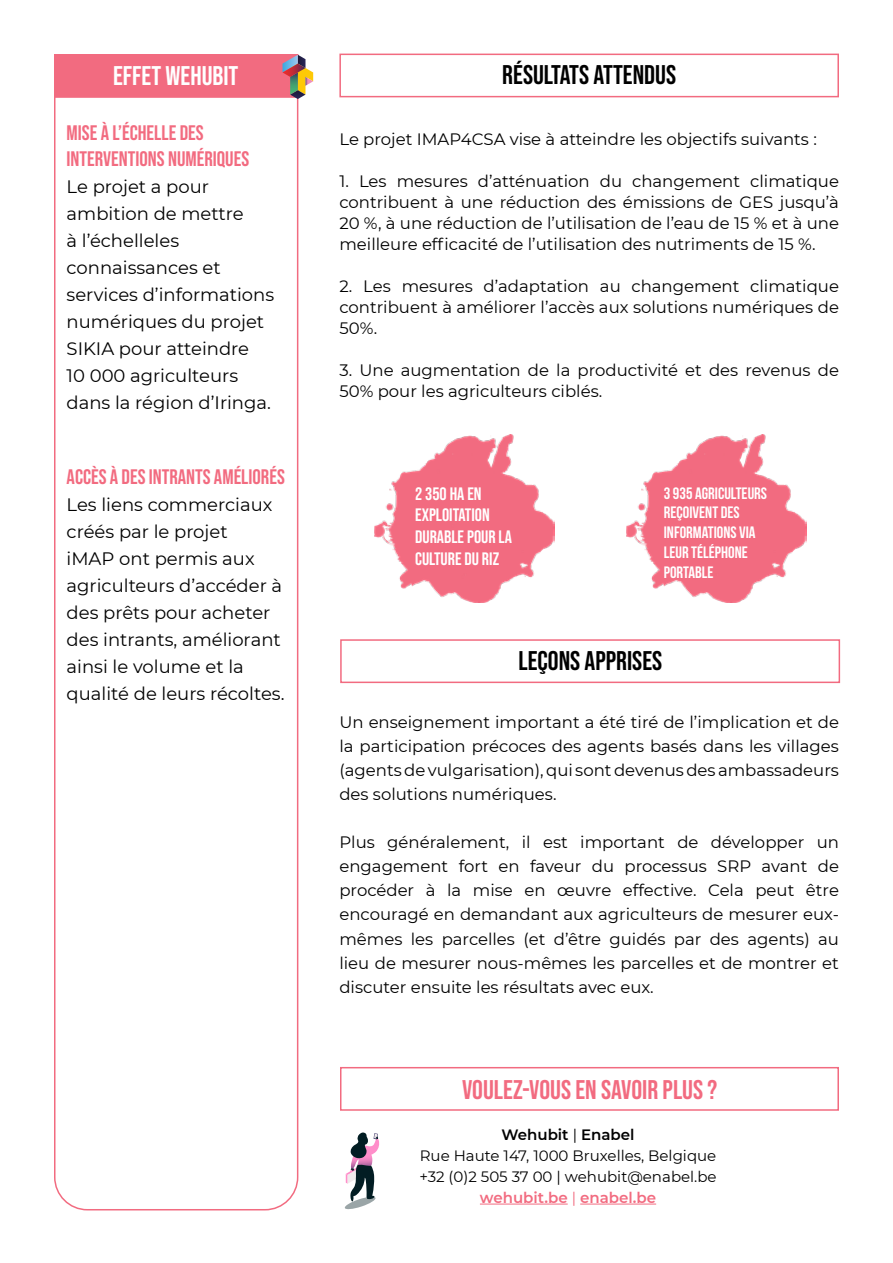
<style>
.page{position:relative;width:893px;height:1263px;background:#fff}
.page>*{position:absolute;margin:0;border:0;box-sizing:border-box;transform-origin:0 0}
.t1{font:27px "Bebas Neue";color:#000}
.t2{font:27px "Bebas Neue";color:#f26b80}
.t3{font:27px "Bebas Neue";color:#fff}
.t4{font:21px/25.2px "Bebas Neue";color:#f26b80}
.t5{font:18px/27px "Montserrat";color:#000}
.t6{font:18px/21.6px "Bebas Neue";color:#fff}
.t7{font:16.5px/24px "Montserrat";color:#000;text-align:justify}
.t8{font:16.5px/19.8px "Bebas Neue";color:#fff}
.t9{font:15px/21px "Montserrat";color:#000;text-align:center}
.s1{font-weight:600}
.s2{font-weight:600;color:#f26b80}
.s3{color:#f26b80}
</style>
<div class="page">
<div style="left:54px;top:54px;width:244px;height:1156px;border:2px solid #f26b80;border-radius:33px"></div>
<div style="left:54px;top:54px;width:244px;height:44px;background:#f26b80;border:2px solid #f26b80"></div>
<div style="left:339px;top:54px;width:500px;height:43px;background:#fff;border:2px solid #f26b80"></div>
<svg style="left:282px;top:55px;width:31px;height:44px"></svg>
<div style="left:340px;top:639px;width:500px;height:44px;background:#fff;border:2px solid #f26b80"></div>
<svg style="left:344px;top:1132px;width:36px;height:78px"></svg>
<img style="left:374px;top:434px;width:180px;height:168px">
<img style="left:627px;top:434px;width:180px;height:168px">
<div style="left:340px;top:1067px;width:499px;height:44px;background:#fff;border:2px solid #f26b80"></div>
<hr style="left:480px;top:1204px;width:88px;height:1px;background:#f26b80">
<hr style="left:580px;top:1204px;width:76px;height:1px;background:#f26b80">
<h1 class="t3" style="left:113px;top:61px;width:127px">EFFET WEHUBIT</h1>
<p class="t4" style="left:67px;top:120px;width:184px">MISE À L’ÉCHELLE DES<br>INTERVENTIONS NUMÉRIQUES</p>
<p class="t5" style="left:67px;top:172px;width:209px">Le projet a pour ambition de mettre<br>à l’échelleles connaissances et services d’informations numériques du projet<br>SIKIA pour atteindre<br>10 000 agriculteurs dans la région d’Iringa.</p>
<p class="t4" style="left:67px;top:464px;width:220px">ACCÈS À DES INTRANTS AMÉLIORÉS</p>
<p class="t5" style="left:67px;top:491px;width:219px">Les liens commerciaux créés par le projet<br>iMAP ont permis aux agriculteurs d’accéder à des prêts pour acheter des intrants, améliorant ainsi le volume et la qualité de leurs récoltes.</p>
<h1 class="t1" style="left:502px;top:60px;width:175px">RÉSULTATS ATTENDUS</h1>
<p class="t7" style="left:339px;top:127px;width:479px">Le projet IMAP4CSA vise à atteindre les objectifs suivants :</p>
<p class="t7" style="left:339px;top:170px;width:501px;line-height:21px">1. Les mesures d’atténuation du changement climatique contribuent à une réduction des émissions de GES jusqu’à 20 %, à une réduction de l’utilisation de l’eau de 15 % et à une meilleure efficacité de l’utilisation des nutriments de 15 %.</p>
<p class="t7" style="left:339px;top:275px;width:501px;line-height:21px">2. Les mesures d’adaptation au changement climatique contribuent à améliorer l’accès aux solutions numériques de 50%.</p>
<p class="t7" style="left:339px;top:359px;width:501px;line-height:21px">3. Une augmentation de la productivité et des revenus de<br>50% pour les agriculteurs ciblés.</p>
<p class="t6" style="left:415px;top:482px;width:98px">2 350 HA EN<br>EXPLOITATION<br>DURABLE POUR LA<br>CULTURE DU RIZ</p>
<p class="t8" style="left:664px;top:483px;width:105px">3 935 AGRICULTEURS<br>REÇOIVENT DES<br>INFORMATIONS VIA<br>LEUR TÉLÉPHONE<br>PORTABLE</p>
<h1 class="t1" style="left:518px;top:645px;width:145px">LEÇONS APPRISES</h1>
<p class="t7" style="left:339px;top:710px;width:501px">Un enseignement important a été tiré de l’implication et de la participation précoces des agents basés dans les villages (agents de vulgarisation), qui sont devenus des ambassadeurs des solutions numériques.</p>
<p class="t7" style="left:339px;top:830px;width:501px">Plus généralement, il est important de développer un engagement fort en faveur du processus SRP avant de procéder à la mise en œuvre effective. Cela peut être encouragé en demandant aux agriculteurs de mesurer eux&shy;mêmes les parcelles (et d’être guidés par des agents) au lieu de mesurer nous-mêmes les parcelles et de montrer et discuter ensuite les résultats avec eux.</p>
<h1 class="t2" style="left:462px;top:1074px;width:257px">VOULEZ-VOUS EN SAVOIR PLUS ?</h1>
<p class="t9" style="left:419px;top:1123px;width:299px"><span class="s1">Wehubit</span> | <span class="s1">Enabel<br></span>Rue Haute 147, 1000 Bruxelles, Belgique +32 (0)2 505 37 00 | wehubit@enabel.be <span class="s2">wehubit.be</span> <span class="s3">|</span> <span class="s2">enabel.be</span></p>
</div>
